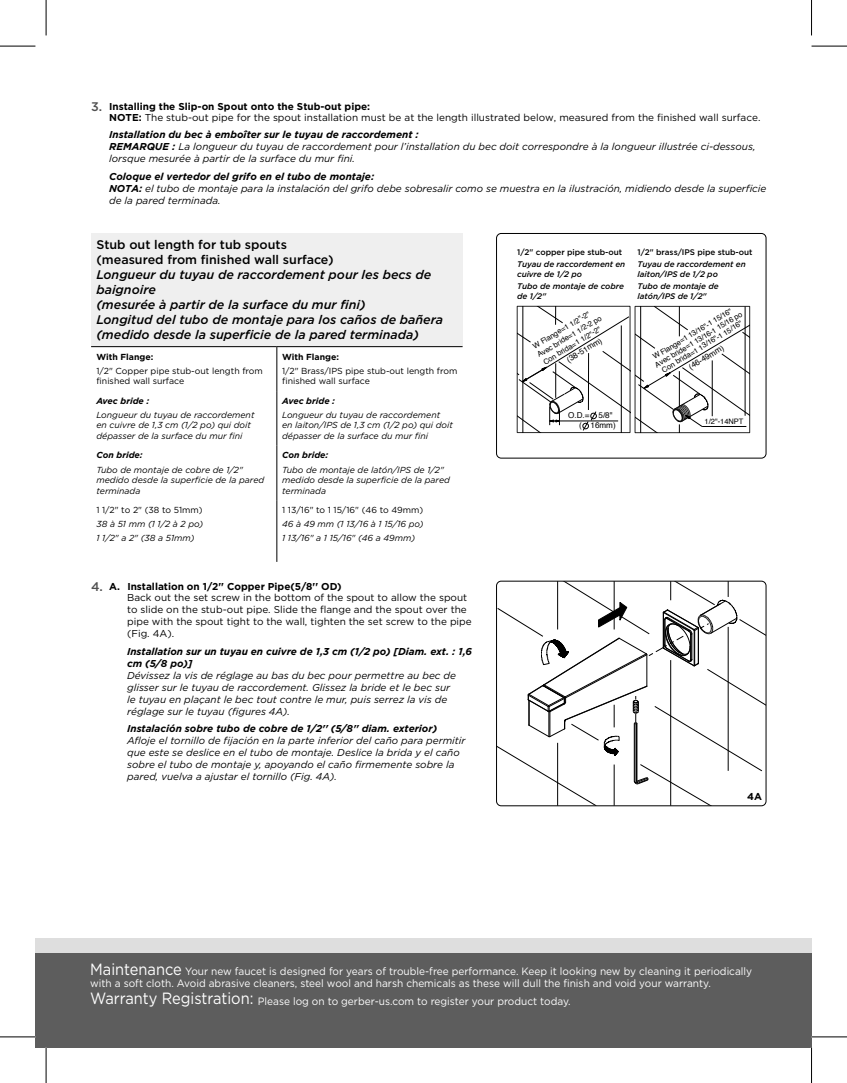
<style>
.page{position:relative;width:847px;height:1083px;background:#fff}
.page>*{position:absolute;margin:0;border:0;box-sizing:border-box;transform-origin:0 0}
.t1{font:italic 500 12.5px/15px "Gotham";color:#000}
.t2{font:500 12.5px "Gotham";color:#000}
.t3{font:10.62px/12.2px "Gotham";color:#fff;scale:.95 1}
.步驟1_1_法西文有編號{font:italic 10px/12px "Gotham";color:#000}
.步驟1_無編號_法西{font:italic 10px/12px "Gotham";color:#000}
.步驟1_1{font:10px/12px "Gotham";color:#000}
.步驟1_1_法西文{font:italic 700 10px/12px "Gotham";color:#000}
.步驟1_無編號{font:10px "Gotham";color:#000}
.步驟1_無編號_法西-2{font:italic 700 10px "Gotham";color:#000}
.步驟1{font:700 10px "Gotham";color:#000}
.內頁_英文{font:italic 8.75px/10.5px "Gotham";color:#000}
.內頁_英文-2{font:8.75px/10.5px "Gotham";color:#000}
.內頁_英文-3{font:italic 700 8.75px "Gotham";color:#000}
.內頁_英文-4{font:700 8.75px "Gotham";color:#000}
.t4{font:500 8.12px/12.2px "Gotham";letter-spacing:-.005em;color:#000}
.t5{font:italic 500 8.12px/12.2px "Gotham";letter-spacing:-.005em;color:#000}
.t6{font:8.12px/10.2px "Helvetica";color:#000}
.t7{font:7.5px/7.9px "Helvetica";letter-spacing:.005em;color:#000;text-align:center}
.s1{font-weight:500;font-size:12.5px;color:#505050}
.s2{font-weight:700}
.s3{font-style:italic}
.s4{font-size:16.25px}
</style>
<div class="page">
<div style="left:35px;top:937px;width:776px;height:110px;background:#dedede"></div>
<div style="left:35px;top:952px;width:776px;height:95px;background:#5d5d5d"></div>
<svg style="left:496px;top:582px;width:270px;height:223px"></svg>
<div style="left:496px;top:580px;width:270px;height:226px;border:1px solid #000;border-radius:5px"></div>
<svg style="left:517px;top:306px;width:232px;height:126px"></svg>
<div style="left:496px;top:233px;width:270px;height:225px;border:1px solid #000;border-radius:5px"></div>
<div style="left:91px;top:233px;width:371px;height:113px;background:#efefef"></div>
<hr style="left:91px;top:346px;width:186px;height:1px;background:#000">
<hr style="left:277px;top:346px;width:185px;height:1px;background:#000">
<hr style="left:276px;top:347px;width:1px;height:44px;background:#000">
<hr style="left:276px;top:391px;width:1px;height:54px;background:#000">
<hr style="left:276px;top:445px;width:1px;height:55px;background:#000">
<hr style="left:276px;top:500px;width:1px;height:61px;background:#000">
<hr style="left:0;top:46px;width:35px;height:1px;background:#000">
<hr style="left:811px;top:46px;width:35px;height:1px;background:#000">
<hr style="left:0;top:1036px;width:35px;height:1px;background:#000">
<hr style="left:811px;top:1036px;width:35px;height:1px;background:#000">
<hr style="left:46px;top:0;width:1px;height:35px;background:#000">
<hr style="left:46px;top:1047px;width:1px;height:35px;background:#000">
<hr style="left:811px;top:0;width:1px;height:35px;background:#000">
<hr style="left:811px;top:1047px;width:1px;height:35px;background:#000">
<p class="步驟1" style="left:91px;top:100px;width:280px"><span class="s1">3.</span> Installing the Slip-on Spout onto the Stub-out pipe:</p>
<p class="步驟1_無編號" style="left:109px;top:111px;width:652px"><span class="s2">NOTE:</span> The stub-out pipe for the spout installation must be at the length illustrated below, measured from the finished wall surface.</p>
<p class="步驟1_無編號_法西-2" style="left:109px;top:129px;width:311px">Installation du bec à emboîter sur le tuyau de raccordement :</p>
<p class="步驟1_無編號_法西" style="left:109px;top:140px;width:648px"><span class="s2">REMARQUE :</span> La longueur du tuyau de raccordement pour l’installation du bec doit correspondre à la longueur illustrée ci-dessous, lorsque mesurée à partir de la surface du mur fini.</p>
<p class="步驟1_無編號_法西-2" style="left:109px;top:170px;width:266px">Coloque el vertedor del grifo en el tubo de montaje:</p>
<p class="步驟1_無編號_法西" style="left:109px;top:182px;width:658px"><span class="s2">NOTA:</span> el tubo de montaje para la instalación del grifo debe sobresalir como se muestra en la ilustración, midiendo desde la superficie de la pared terminada.</p>
<p class="t2" style="left:96px;top:237px;width:192px">Stub out length for tub spouts</p>
<p class="t2" style="left:96px;top:252px;width:239px">(measured from finished wall surface)</p>
<p class="t1" style="left:96px;top:267px;width:336px">Longueur du tuyau de raccordement pour les becs de baignoire</p>
<p class="t1" style="left:96px;top:297px;width:271px">(mesurée à partir de la surface du mur fini)</p>
<p class="t1" style="left:96px;top:312px;width:348px">Longitud del tubo de montaje para los caños de bañera</p>
<p class="t1" style="left:96px;top:327px;width:324px">(medido desde la superficie de la pared terminada)</p>
<p class="內頁_英文-4" style="left:96px;top:351px;width:58px">With Flange:</p>
<p class="內頁_英文-2" style="left:96px;top:365px;width:168px">1/2" Copper pipe stub-out length from finished wall surface</p>
<p class="內頁_英文-4" style="left:282px;top:351px;width:58px">With Flange:</p>
<p class="內頁_英文-2" style="left:282px;top:365px;width:177px">1/2" Brass/IPS pipe stub-out length from finished wall surface</p>
<p class="內頁_英文-3" style="left:96px;top:395px;width:54px">Avec bride :</p>
<p class="內頁_英文" style="left:96px;top:409px;width:160px">Longueur du tuyau de raccordement en cuivre de 1,3 cm (1/2 po) qui doit dépasser de la surface du mur fini</p>
<p class="內頁_英文-3" style="left:96px;top:450px;width:48px">Con bride:</p>
<p class="內頁_英文" style="left:96px;top:464px;width:169px">Tubo de montaje de cobre de 1/2" medido desde la superficie de la pared terminada</p>
<p class="內頁_英文-2" style="left:96px;top:504px;width:108px">1 1/2" to 2" (38 to 51mm)</p>
<p class="內頁_英文" style="left:96px;top:518px;width:108px">38 à 51 mm (1 1/2 à 2 po)</p>
<p class="內頁_英文" style="left:96px;top:532px;width:100px">1 1/2" a 2" (38 a 51mm)</p>
<p class="內頁_英文-3" style="left:282px;top:395px;width:54px">Avec bride :</p>
<p class="內頁_英文" style="left:282px;top:409px;width:172px">Longueur du tuyau de raccordement<br>en laiton/IPS de 1,3 cm (1/2 po) qui doit dépasser de la surface du mur fini</p>
<p class="內頁_英文-3" style="left:282px;top:450px;width:48px">Con bride:</p>
<p class="內頁_英文" style="left:282px;top:464px;width:169px">Tubo de montaje de latón/IPS de 1/2" medido desde la superficie de la pared terminada</p>
<p class="內頁_英文-2" style="left:282px;top:504px;width:143px">1 13/16" to 1 15/16" (46 to 49mm)</p>
<p class="內頁_英文" style="left:282px;top:518px;width:143px">46 à 49 mm (1 13/16 à 1 15/16 po)</p>
<p class="內頁_英文" style="left:282px;top:532px;width:134px">1 13/16" a 1 15/16" (46 a 49mm)</p>
<p class="步驟1" style="left:91px;top:580px;width:252px"><span class="s1">4.</span> A. Installation on 1/2'' Copper Pipe(5/8'' OD)</p>
<p class="步驟1_1" style="left:127px;top:591px;width:346px">Back out the set screw in the bottom of the spout to allow the spout to slide on the stub-out pipe. Slide the flange and the spout over the pipe with the spout tight to the wall, tighten the set screw to the pipe (Fig. 4A).</p>
<p class="步驟1_1_法西文" style="left:127px;top:644px;width:346px">Installation sur un tuyau en cuivre de 1,3 cm (1/2 po) [Diam. ext. : 1,6 cm (5/8 po)]</p>
<p class="步驟1_1_法西文有編號" style="left:127px;top:668px;width:330px">Dévissez la vis de réglage au bas du bec pour permettre au bec de glisser sur le tuyau de raccordement. Glissez la bride et le bec sur le tuyau en plaçant le bec tout contre le mur, puis serrez la vis de réglage sur le tuyau (figures 4A).</p>
<p class="步驟1_1_法西文" style="left:127px;top:722px;width:311px">Instalación sobre tubo de cobre de 1/2'' (5/8'' diam. exterior)</p>
<p class="步驟1_1_法西文有編號" style="left:127px;top:734px;width:340px">Afloje el tornillo de fijación en la parte inferior del caño para permitir que este se deslice en el tubo de montaje. Deslice la brida y el caño sobre el tubo de montaje y, apoyando el caño firmemente sobre la pared, vuelva a ajustar el tornillo (Fig. 4A).</p>
<p class="t4" style="left:517px;top:245px;width:110px">1/2" copper pipe stub-out<br><span class="s3">Tuyau de raccordement en</span></p>
<p class="t5" style="left:517px;top:267px;width:108px">cuivre de 1/2 po<br>Tubo de montaje de cobre</p>
<p class="t5" style="left:517px;top:289px;width:30px">de 1/2"</p>
<p class="t7" style="left:531px;top:343px;width:67px;rotate:-31deg">W Flange=1 1/2"-2"</p>
<p class="t7" style="left:536px;top:352px;width:75px;rotate:-31deg">Avec bride=1 1/2-2 po</p>
<p class="t7" style="left:542px;top:359px;width:67px;rotate:-31deg">Con brida=1 1/2"-2"</p>
<p class="t6" style="left:564px;top:356px;width:41px;rotate:-31deg">(38-51mm)</p>
<p class="t4" style="left:637px;top:245px;width:116px">1/2" brass/IPS pipe stub-out<br><span class="s3">Tuyau de raccordement en</span></p>
<p class="t5" style="left:637px;top:267px;width:83px">laiton/IPS de 1/2 po<br>Tubo de montaje de</p>
<p class="t5" style="left:637px;top:289px;width:71px">latón/IPS de 1/2"</p>
<p class="t7" style="left:649px;top:355px;width:102px;rotate:-31deg">W Flange=1 13/16"-1 15/16"<br>Avec bride=1 13/16-1 15/16 po<br>Con brida=1 13/16"-1 15/16"</p>
<p class="t6" style="left:686px;top:363px;width:41px;rotate:-31deg">(46-49mm)</p>
<p class="t6" style="left:579px;top:410px;width:38px;text-indent:-11px">O.D.= 5/8" ( 16mm)</p>
<p class="t7" style="left:704px;top:417px;width:41px">1/2"-14NPT</p>
<p class="步驟1" style="left:747px;top:790px;width:16px">4A</p>
<p class="t3" style="left:90px;top:964px;width:698px"><span class="s4">Maintenance</span> Your new faucet is designed for years of trouble-free performance. Keep it looking new by cleaning it periodically with a soft cloth. Avoid abrasive cleaners, steel wool and harsh chemicals as these will dull the finish and void your warranty.</p>
<p class="t3" style="left:90px;top:994px;width:507px"><span class="s4">Warranty Registration:</span> Please log on to gerber-us.com to register your product today.</p>
</div>
